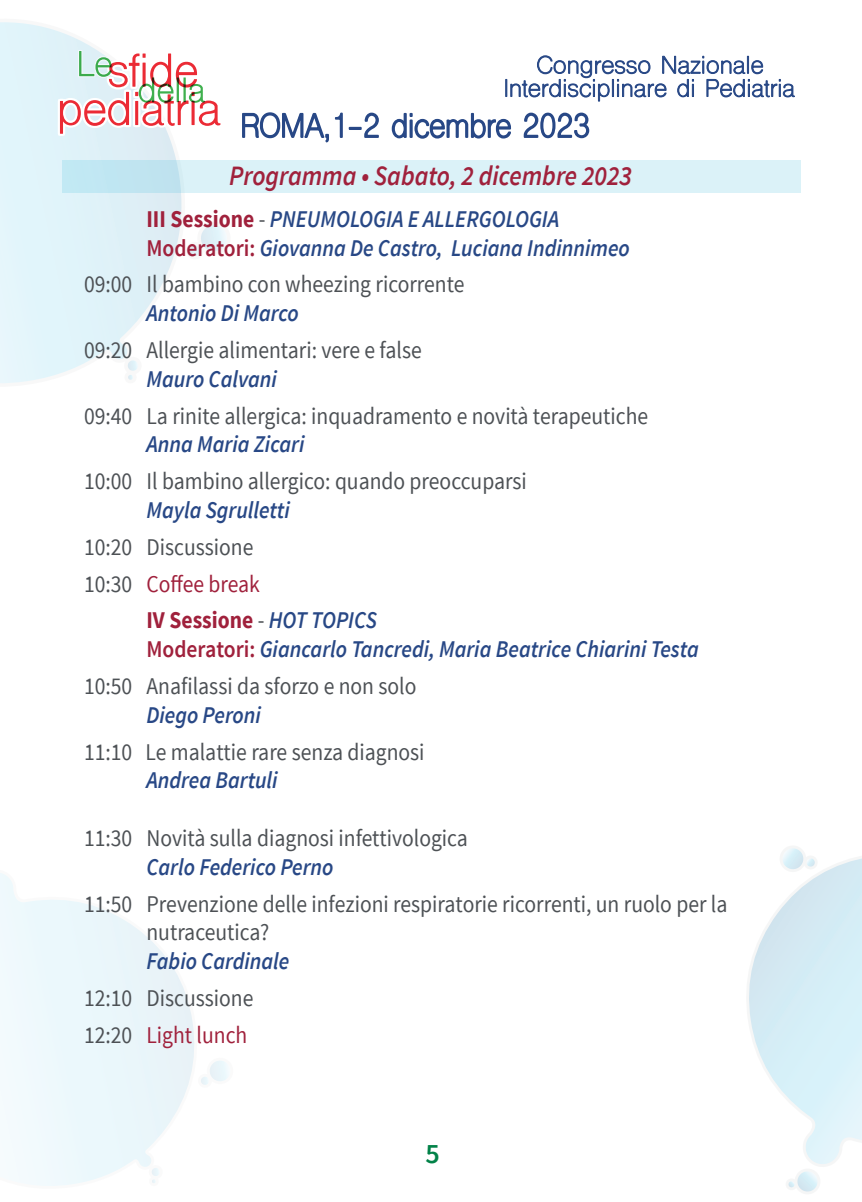
<style>
.page{position:relative;width:862px;height:1202px;background:#fff}
.page>*{position:absolute;margin:0;border:0;box-sizing:border-box;transform-origin:0 0}
.t1{font:italic 600 28px "Source Sans Pro";color:#a0213c;scale:.9 1}
.t2{font:600 28px "Source Sans Pro";color:#028248}
.t3{font:24px/28.8px "Source Sans Pro";color:#4d5155;scale:.9 1}
.t4{font:italic 600 24px/28.8px "Source Sans Pro";color:#284886;scale:.9 1}
.t5{font:700 24px "Source Sans Pro";color:#a0213c;scale:.9 1}
.t6{font:24px "Source Sans Pro";color:#a0213c;scale:.9 1}
.s1{font-weight:700;font-style:normal;color:#a0213c}
.s2{font-weight:400;font-style:normal;color:#4d5155}
.s3{font-style:normal;color:#a0213c}
.s4{color:#4d5155}
.s5{font-weight:400;color:#4d5155}
.s6{font-weight:600;font-style:italic;color:#284886}
.s7{color:#a0213c}
</style>
<div class="page">
<svg style="left:749px;top:848px;width:113px;height:344px"></svg>
<svg style="left:190px;top:225px;width:37px;height:31px"></svg>
<svg style="left:0;top:22px;width:187px;height:362px"></svg>
<svg style="left:128px;top:360px;width:10px;height:20px"></svg>
<svg style="left:201px;top:1060px;width:28px;height:25px"></svg>
<svg style="left:0;top:873px;width:195px;height:313px"></svg>
<svg style="left:152px;top:1168px;width:8px;height:15px"></svg>
<svg style="left:241px;top:112px;width:139px;height:81px"></svg>
<svg style="left:391px;top:112px;width:120px;height:27px"></svg>
<svg style="left:523px;top:112px;width:67px;height:27px"></svg>
<svg style="left:505px;top:55px;width:290px;height:47px"></svg>
<svg style="left:56px;top:27px;width:165px;height:111px"></svg>
<svg style="left:61px;top:160px;width:739px;height:32px;background:#d6eff6"></svg>
<p class="t1" style="left:229px;top:158px;width:449px">Programma • Sabato, 2 dicembre 2023</p>
<p class="t4" style="left:146px;top:204px;width:538px"><span class="s1">III Sessione</span> <span class="s2">-</span> PNEUMOLOGIA E ALLERGOLOGIA<br><span class="s3">Moderatori:</span> Giovanna De Castro, Luciana Indinnimeo</p>
<p class="t3" style="left:84px;top:270px;width:424px">09:00 Il bambino con wheezing ricorrente</p>
<p class="t4" style="left:146px;top:299px;width:171px">Antonio Di Marco</p>
<p class="t3" style="left:84px;top:336px;width:377px">09:20 Allergie alimentari: vere e false</p>
<p class="t4" style="left:146px;top:364px;width:147px">Mauro Calvani</p>
<p class="t3" style="left:84px;top:402px;width:628px">09:40 La rinite allergica: inquadramento e novità terapeutiche</p>
<p class="t4" style="left:146px;top:430px;width:177px">Anna Maria Zicari</p>
<p class="t3" style="left:84px;top:467px;width:493px">10:00 Il bambino allergico: quando preoccuparsi</p>
<p class="t4" style="left:146px;top:496px;width:161px">Mayla Sgrulletti</p>
<p class="t3" style="left:84px;top:533px;width:190px">10:20 Discussione</p>
<p class="t6" style="left:84px;top:569px;width:197px"><span class="s4">10:30</span> Coffee break</p>
<p class="t5" style="left:146px;top:605px;width:258px">IV Sessione <span class="s5">-</span> <span class="s6">HOT TOPICS</span></p>
<p class="t4" style="left:84px;top:631px;width:684px;line-height:36.8px;text-indent:62px"><span class="s3">Moderatori:</span> Giancarlo Tancredi, Maria Beatrice Chiarini Testa<br><span class="s2">10:50 Anafilassi da sforzo e non solo</span></p>
<p class="t4" style="left:146px;top:700px;width:129px">Diego Peroni</p>
<p class="t3" style="left:84px;top:738px;width:380px">11:10 Le malattie rare senza diagnosi</p>
<p class="t4" style="left:146px;top:766px;width:147px">Andrea Bartuli</p>
<p class="t3" style="left:84px;top:824px;width:428px">11:30 Novità sulla diagnosi infettivologica</p>
<p class="t4" style="left:146px;top:852px;width:209px">Carlo Federico Perno</p>
<p class="t3" style="left:146px;top:890px;width:647px;text-indent:-62px">11:50 Prevenzione delle infezioni respiratorie ricorrenti, un ruolo per la nutraceutica?</p>
<p class="t4" style="left:146px;top:947px;width:160px">Fabio Cardinale</p>
<p class="t3" style="left:84px;top:980px;width:190px;line-height:36.8px">12:10 Discussione<br>12:20 <span class="s7">Light lunch</span></p>
<p class="t2" style="left:425px;top:1136px;width:16px">5</p>
</div>
